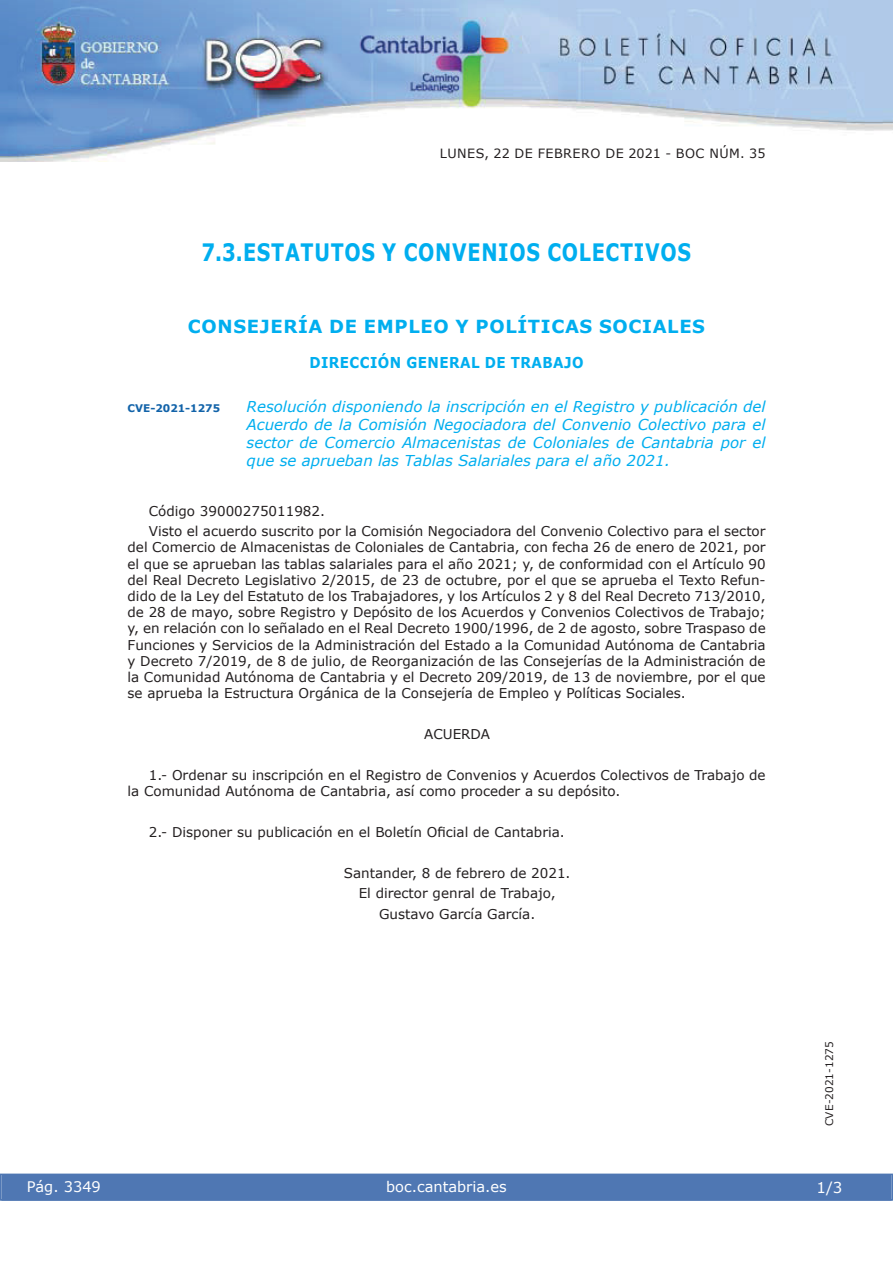
<style>
.page{position:relative;width:893px;height:1263px;background:#fff}
.page>*{position:absolute;margin:0;border:0;box-sizing:border-box;transform-origin:0 0}
.t1{font:700 24px "Verdana";letter-spacing:.035em;color:#00aeef;scale:.8 1}
.t2{font:700 18px "Verdana";letter-spacing:.035em;color:#00aeef}
.t3{font:italic 15px/18px "Verdana";color:#00aeef;text-align:justify}
.t4{font:700 15px "Verdana";letter-spacing:.035em;color:#00aeef;scale:.9 1}
.t5{font:15px "Verdana";color:#fff}
.t6{font:14.55px "Verdana";color:#fff}
.t7{font:13.5px/16.2px "Verdana";color:#231f20}
.t8{font:12.75px "Verdana";letter-spacing:.035em;color:#231f20}
.t9{font:10.5px "Verdana";color:#231f20}
.t10{font:700 10.5px "Verdana";color:#1263a9}
</style>
<div class="page">
<img style="left:0;top:0;width:893px;height:161px">
<div style="left:1px;top:1174px;width:890px;height:27px;background:#4f77b3"></div>
<div style="left:0;top:1174px;width:893px;height:27px;border:1px solid #4f77b3"></div>
<p class="t8" style="left:440px;top:145px;width:327px">LUNES, 22 DE FEBRERO DE 2021 - BOC NÚM. 35</p>
<h1 class="t1" style="left:202px;top:237px;width:613px">7.3.ESTATUTOS Y CONVENIOS COLECTIVOS</h1>
<h2 class="t2" style="left:188px;top:315px;width:518px">CONSEJERÍA DE EMPLEO Y POLÍTICAS SOCIALES</h2>
<p class="t4" style="left:309px;top:353px;width:306px">DIRECCIÓN GENERAL DE TRABAJO</p>
<p class="t10" style="left:128px;top:401px;width:94px">CVE-2021-1275</p>
<p class="t3" style="left:247px;top:397px;width:520px">Resolución disponiendo la inscripción en el Registro y publicación del Acuerdo de la Comisión Negociadora del Convenio Colectivo para el sector de Comercio Almacenistas de Coloniales de Cantabria por el que se aprueban las Tablas Salariales para el año 2021.</p>
<p class="t7" style="left:149px;top:500px;width:618px;line-height:20.4px">Código 39000275011982.<br>Visto el acuerdo suscrito por la Comisión Negociadora del Convenio Colectivo para el sector</p>
<p class="t7" style="left:128px;top:539px;width:640px;text-align:justify">del Comercio de Almacenistas de Coloniales de Cantabria, con fecha 26 de enero de 2021, por el que se aprueban las tablas salariales para el año 2021; y, de conformidad con el Artículo 90 del Real Decreto Legislativo 2/2015, de 23 de octubre, por el que se aprueba el Texto Refun&shy;dido de la Ley del Estatuto de los Trabajadores, y los Artículos 2 y 8 del Real Decreto 713/2010, de 28 de mayo, sobre Registro y Depósito de los Acuerdos y Convenios Colectivos de Trabajo; y, en relación con lo señalado en el Real Decreto 1900/1996, de 2 de agosto, sobre Traspaso de Funciones y Servicios de la Administración del Estado a la Comunidad Autónoma de Cantabria y Decreto 7/2019, de 8 de julio, de Reorganización de las Consejerías de la Administración de la Comunidad Autónoma de Cantabria y el Decreto 209/2019, de 13 de noviembre, por el que se aprueba la Estructura Orgánica de la Consejería de Empleo y Políticas Sociales.</p>
<p class="t7" style="left:424px;top:726px;width:68px">ACUERDA</p>
<p class="t7" style="left:128px;top:767px;width:639px;text-indent:21px">1.- Ordenar su inscripción en el Registro de Convenios y Acuerdos Colectivos de Trabajo de la Comunidad Autónoma de Cantabria, así como proceder a su depósito.</p>
<p class="t7" style="left:149px;top:824px;width:417px">2.- Disponer su publicación en el Boletín Oficial de Cantabria.</p>
<p class="t7" style="left:344px;top:862px;width:228px;line-height:20.4px;text-align:center">Santander, 8 de febrero de 2021.<br>El director genral de Trabajo,<br>Gustavo García García.</p>
<p class="t6" style="left:27px;top:1177px;width:76px">Pág. 3349</p>
<p class="t6" style="left:386px;top:1178px;width:122px">boc.cantabria.es</p>
<p class="t9" style="left:823px;top:1126px;width:87px;rotate:-90deg">CVE-2021-1275</p>
<p class="t5" style="left:816px;top:1178px;width:27px">1/3</p>
</div>
